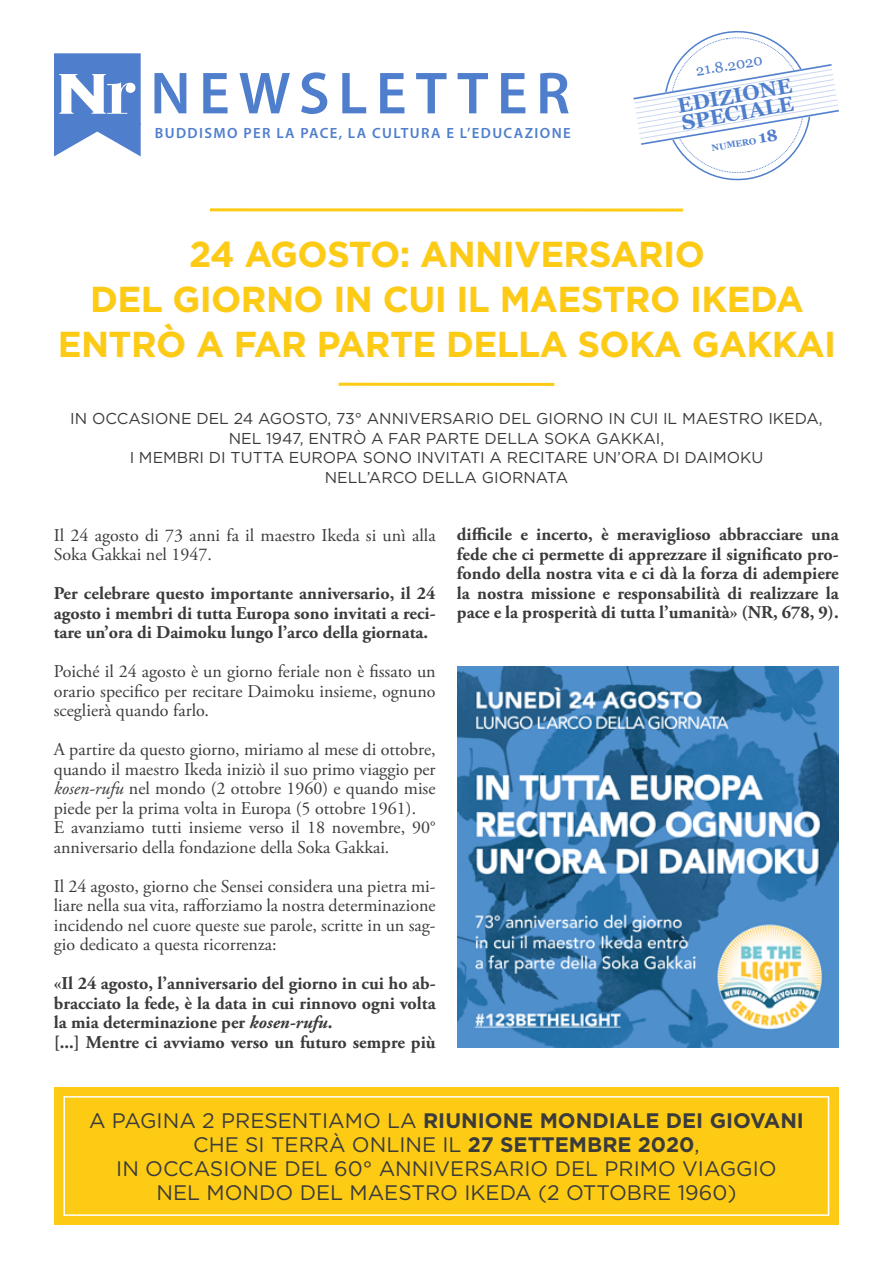
<style>
.page{position:relative;width:893px;height:1263px;background:#fff}
.page>*{position:absolute;margin:0;border:0;box-sizing:border-box;transform-origin:0 0}
.t1{font:600 59.7px "Myriad Pro";letter-spacing:.14em;color:#4f7ecc}
.t2{font:700 36px/45px "Gotham HTF";letter-spacing:-.01em;color:#fdcb14;text-align:center}
.t3{font:21px/24px "Gotham HTF";color:#3b3b3b;text-align:center}
.t4{font:700 21px/17.5px "Georgia";color:#4f7ecc}
.t5{font:18px/19.5px "Adobe Garamond Pro";color:#3b3b3b}
.t6{font:700 18px/19.5px "Adobe Garamond Pro";color:#3b3b3b;text-align:justify}
.t7{font:15.75px/19.5px "Gotham HTF";color:#3b3b3b;text-align:center}
.t8{font:15px "Georgia";color:#4f7ecc}
.t9{font:600 14.85px "Myriad Pro";letter-spacing:.095em;color:#4f7ecc}
.t10{font:700 9px "Georgia";color:#4f7ecc}
.s1{font-style:italic}
.s2{font-weight:700}
</style>
<div class="page">
<svg style="left:54px;top:53px;width:87px;height:103px"></svg>
<svg style="left:210px;top:208px;width:473px;height:4px;background:#fdd74e"></svg>
<hr style="left:339px;top:383px;width:215px;height:3px;background:#fdcb14">
<img style="left:457px;top:666px;width:381px;height:382px">
<div style="left:54px;top:1087px;width:785px;height:138px;background:#fdcb14"></div>
<div style="left:63px;top:1096px;width:766px;height:120px;border:2px solid #fff"></div>
<svg style="left:633px;top:30px;width:206px;height:151px"></svg>
<p class="t8" style="left:694px;top:60px;width:69px;rotate:-10deg">21.8.2020</p>
<h1 class="t1" style="left:150px;top:55px;width:421px">NEWSLETTER</h1>
<p class="t4" style="left:676px;top:96px;width:118px;rotate:-10deg">EDIZIONE<br>SPECIALE</p>
<p class="t9" style="left:155px;top:123px;width:418px">BUDDISMO PER LA PACE, LA CULTURA E L’EDUCAZIONE</p>
<p class="t10" style="left:710px;top:141px;width:47px;rotate:-10deg">NUMERO</p>
<h2 class="t2" style="left:58px;top:231px;width:780px">24 AGOSTO: ANNIVERSARIO<br>DEL GIORNO IN CUI IL MAESTRO IKEDA<br>ENTRÒ A FAR PARTE DELLA SOKA GAKKAI</h2>
<p class="t7" style="left:70px;top:408px;width:754px">IN OCCASIONE DEL 24 AGOSTO, 73° ANNIVERSARIO DEL GIORNO IN CUI IL MAESTRO IKEDA, NEL 1947, ENTRÒ A FAR PARTE DELLA SOKA GAKKAI,<br>I MEMBRI DI TUTTA EUROPA SONO INVITATI A RECITARE UN’ORA DI DAIMOKU<br>NELL’ARCO DELLA GIORNATA</p>
<p class="t5" style="left:54px;top:526px;width:383px">Il 24 agosto di 73 anni fa il maestro Ikeda si unì alla<br>Soka Gakkai nel 1947.</p>
<p class="t6" style="left:54px;top:584px;width:383px">Per celebrare questo importante anniversario, il 24 agosto i membri di tutta Europa sono invitati a reci&shy;tare un’ora di Daimoku lungo l’arco della giornata.</p>
<p class="t5" style="left:54px;top:662px;width:383px;text-align:justify">Poiché il 24 agosto è un giorno feriale non è fissato un orario specifico per recitare Daimoku insieme, ognuno sceglierà quando farlo.</p>
<p class="t5" style="left:54px;top:740px;width:383px">A partire da questo giorno, miriamo al mese di ottobre, quando il maestro Ikeda iniziò il suo primo viaggio per <span class="s1">kosen-rufu</span> nel mondo (2 ottobre 1960) e quando mise piede per la prima volta in Europa (5 ottobre 1961).<br>E avanziamo tutti insieme verso il 18 novembre, 90° anniversario della fondazione della Soka Gakkai.</p>
<p class="t5" style="left:54px;top:877px;width:383px;text-align:justify">Il 24 agosto, giorno che Sensei considera una pietra mi&shy;liare nella sua vita, rafforziamo la nostra determinazione incidendo nel cuore queste sue parole, scritte in un sag&shy;gio dedicato a questa ricorrenza:</p>
<p class="t6" style="left:54px;top:974px;width:383px;text-align:left">«Il 24 agosto, l’anniversario del giorno in cui ho ab&shy;bracciato la fede, è la data in cui rinnovo ogni volta la mia determinazione per <span class="s1">kosen-rufu</span>.<br>[...] Mentre ci avviamo verso un futuro sempre più</p>
<p class="t6" style="left:457px;top:525px;width:383px">difficile e incerto, è meraviglioso abbracciare una fede che ci permette di apprezzare il significato pro&shy;fondo della nostra vita e ci dà la forza di adempiere la nostra missione e responsabilità di realizzare la pace e la prosperità di tutta l’umanità» (NR, 678, 9).</p>
<p class="t3" style="left:89px;top:1109px;width:716px">A PAGINA 2 PRESENTIAMO LA <span class="s2">RIUNIONE MONDIALE DEI GIOVANI </span>CHE SI TERRÀ ONLINE IL <span class="s2">27 SETTEMBRE 2020</span>,<br>IN OCCASIONE DEL 60° ANNIVERSARIO DEL PRIMO VIAGGIO<br>NEL MONDO DEL MAESTRO IKEDA (2 OTTOBRE 1960)</p>
</div>
